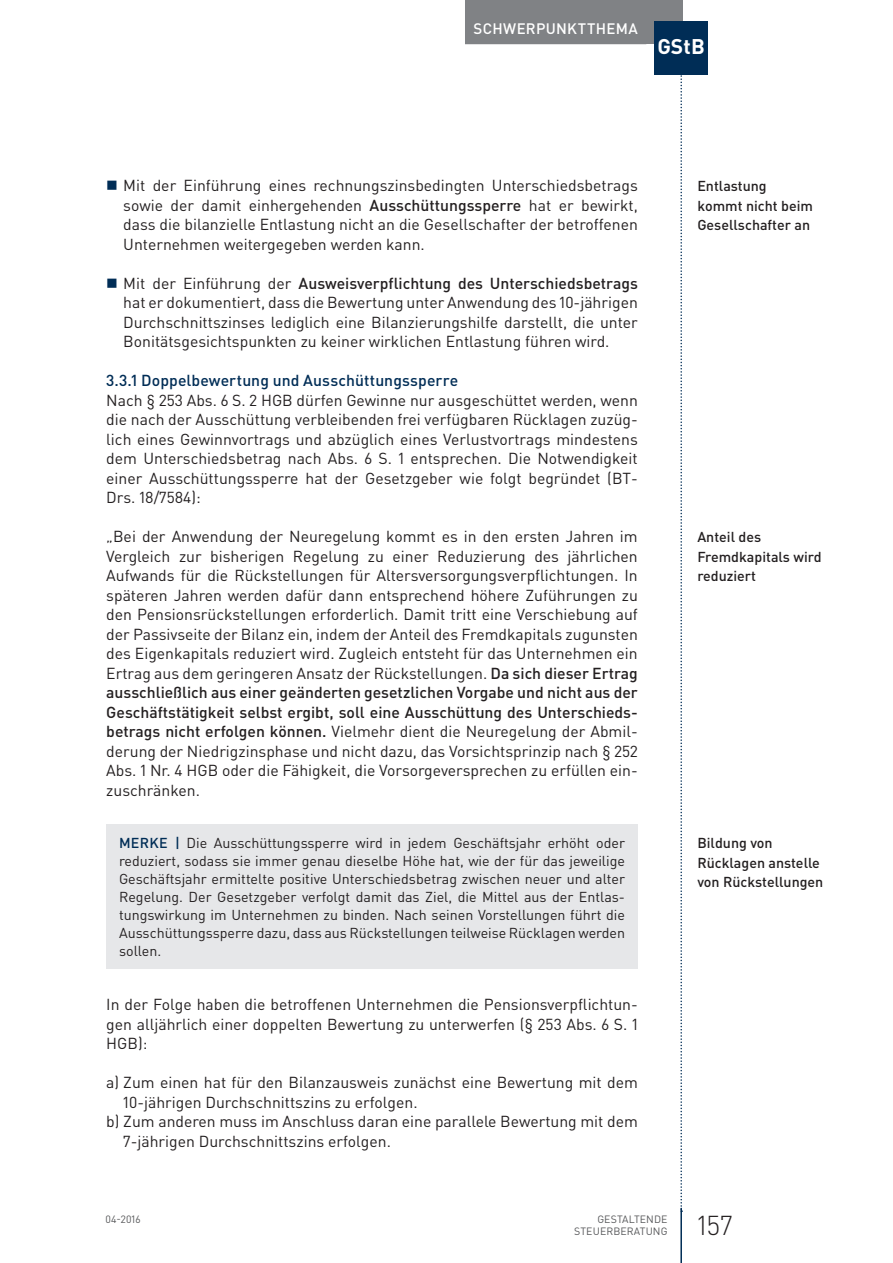
<style>
.page{position:relative;width:893px;height:1263px;background:#fff}
.page>*{position:absolute;margin:0;border:0;box-sizing:border-box;transform-origin:0 0}
.t1{font:300 27px "DIN Pro";color:#231f20}
.t2{font:700 21px "DIN Pro";color:#fff}
.t3{font:15.75px/19.5px "DIN Pro";color:#231f20;text-align:justify}
.t4{font:500 15.75px "DIN Pro";letter-spacing:.005em;color:#002d56}
.t5{font:500 15px "DIN Pro";letter-spacing:.02em;color:#fff}
.t6{font:14.25px/18px "DIN Pro";color:#231f20;text-align:justify}
.t7{font:500 14.25px/19.5px "DIN Pro";color:#231f20}
.t8{font:500 14.25px "DIN Pro";color:#002d56}
.t9{font:10.5px/12.8px "DIN Pro";letter-spacing:.01em;color:#57585a;text-align:right}
.s1{font-weight:500}
.s2{font-weight:500;color:#002d56}
</style>
<div class="page">
<svg style="left:680px;top:74px;width:2px;height:1134px"></svg>
<div style="left:638px;top:0;width:44px;height:44px;background:#808285"></div>
<hr style="left:680px;top:1208px;width:2px;height:55px;background:#002d56">
<div style="left:465px;top:0;width:181px;height:44px;background:#808285"></div>
<div style="left:655px;top:21px;width:53px;height:53px;background:#002d56"></div>
<div style="left:106px;top:824px;width:532px;height:144px;background:#e6e7e9"></div>
<p class="t5" style="left:473px;top:18px;width:166px">Schwerpun ktthema</p>
<h2 class="t2" style="left:657px;top:32px;width:49px">GStB</h2>
<p class="t3" style="left:123px;top:175px;width:516px">Mit der Einführung eines rechnungszinsbedingten Unterschiedsbetrags sowie der damit einhergehenden <span class="s1">Ausschüttungssperre</span> hat er bewirkt, dass die bilanzielle Entlastung nicht an die Gesellschafter der betroffenen Unternehmen weitergegeben werden kann.</p>
<p class="t3" style="left:123px;top:273px;width:516px">Mit der Einführung der <span class="s1">Ausweisverpflichtung des U nterschiedsbetrags </span>hat er dokumentiert, dass die Bewertung unter Anwendung des 10-jährigen Durchschnittszinses lediglich eine Bilanzierungshilfe darstellt, die unter Bonitätsgesichtspunkten zu keiner wirklichen Entlastung führen wird.</p>
<p class="t4" style="left:106px;top:370px;width:353px">3.3.1 Doppelbewertung und Ausschüttungssperre</p>
<p class="t3" style="left:106px;top:390px;width:533px">Nach § 253 Abs. 6 S. 2 HGB dürfen Gewinne nur ausgeschüttet werden, wenn die nach der Ausschüttung verbleibenden frei verfügbaren Rücklagen zuzüg&shy;lich eines Gewinnvortrags und abzüglich eines Verlustvortrags mindestens dem Unterschiedsbetrag nach Abs. 6 S. 1 entsprechen. Die Notwendigkeit einer Ausschüttungssperre hat der Gesetzgeber wie folgt begründet (BT-Drs. 18/7584):</p>
<p class="t3" style="left:106px;top:526px;width:533px">„Bei der Anwendung der Neuregelung kommt es in den ersten Jahren im Vergleich zur bisherigen Regelung zu einer Reduzierung des jährlichen Aufwands für die Rückstellungen für Altersversorgungsverpflichtungen. In späteren Jahren werden dafür dann entsprechend höhere Zuführungen zu den Pensionsrückstellungen erforderlich. Damit tritt eine Verschiebung auf der Passivseite der Bilanz ein, indem der Anteil des Fremdkapitals zugunsten des Eigenkapitals reduziert wird. Zugleich entsteht für das Unternehmen ein Ertrag aus dem geringeren Ansatz der Rückstellungen. <span class="s1">Da sich dieser Ertrag ausschließlich aus einer geänderten gesetzlichen Vorgabe und nicht aus der Geschäftstätigkeit selbst ergibt, soll eine Ausschüttung des U nterschieds&shy;betrags nicht erfolgen können.</span> Vielmehr dient die Neuregelung der Abmil&shy;derung der Niedrigzinsphase und nicht dazu, das Vorsichtsprinzip nach § 252<br>Abs. 1 Nr. 4 HGB oder die Fähigkeit, die Vorsorgeversprechen zu erfüllen ein&shy;zuschränken.</p>
<p class="t6" style="left:119px;top:833px;width:508px;text-indent:56px"><span class="s2">|</span> Die Ausschüttungssperre wird in jedem Geschäftsjahr erhöht oder reduziert, sodass sie immer genau dieselbe Höhe hat, wie der für das jeweilige Geschäftsjahr ermittelte positive Unterschiedsbetrag zwischen neuer und alter Regelung. Der Gesetzgeber verfolgt damit das Ziel, die Mittel aus der Entlas&shy;tungswirkung im Unternehmen zu binden. Nach seinen Vorstellungen führt die Ausschüttungssperre dazu, dass aus Rückstellungen teilweise Rücklagen werden sollen.</p>
<p class="t8" style="left:119px;top:833px;width:20px">MERKE</p>
<p class="t3" style="left:106px;top:994px;width:533px">In der Folge haben die betroffenen Unternehmen die Pensionsverpflichtun&shy;gen alljährlich einer doppelten Bewertung zu unterwerfen (§ 253 Abs. 6 S. 1<br>HGB):</p>
<p class="t3" style="left:106px;top:1072px;width:533px">a) Zum einen hat für den Bilanzausweis zunächst eine Bewertung mit dem</p>
<p class="t3" style="left:123px;top:1092px;width:296px">10-jährigen Durchschnittszins zu erfolgen.</p>
<p class="t3" style="left:106px;top:1111px;width:533px">b) Zum anderen muss im Anschluss daran eine parallele Bewertung mit dem</p>
<p class="t3" style="left:123px;top:1131px;width:269px">7-jährigen Durchschnittszins erfolgen.</p>
<p class="t7" style="left:697px;top:176px;width:117px">Entlastung kommt nicht beim<br>Gesellschafter an</p>
<p class="t7" style="left:697px;top:527px;width:126px">Anteil des<br>Fremdkapitals wird reduziert</p>
<p class="t7" style="left:697px;top:833px;width:128px">Bildung von<br>Rücklagen anstelle von Rückstellungen</p>
<p class="t9" style="left:106px;top:1212px;width:37px">04-2016</p>
<p class="t9" style="left:574px;top:1212px;width:95px">GESTALTENDE<br>STEUERBERATUNG</p>
<h1 class="t1" style="left:697px;top:1207px;width:37px">157</h1>
</div>
